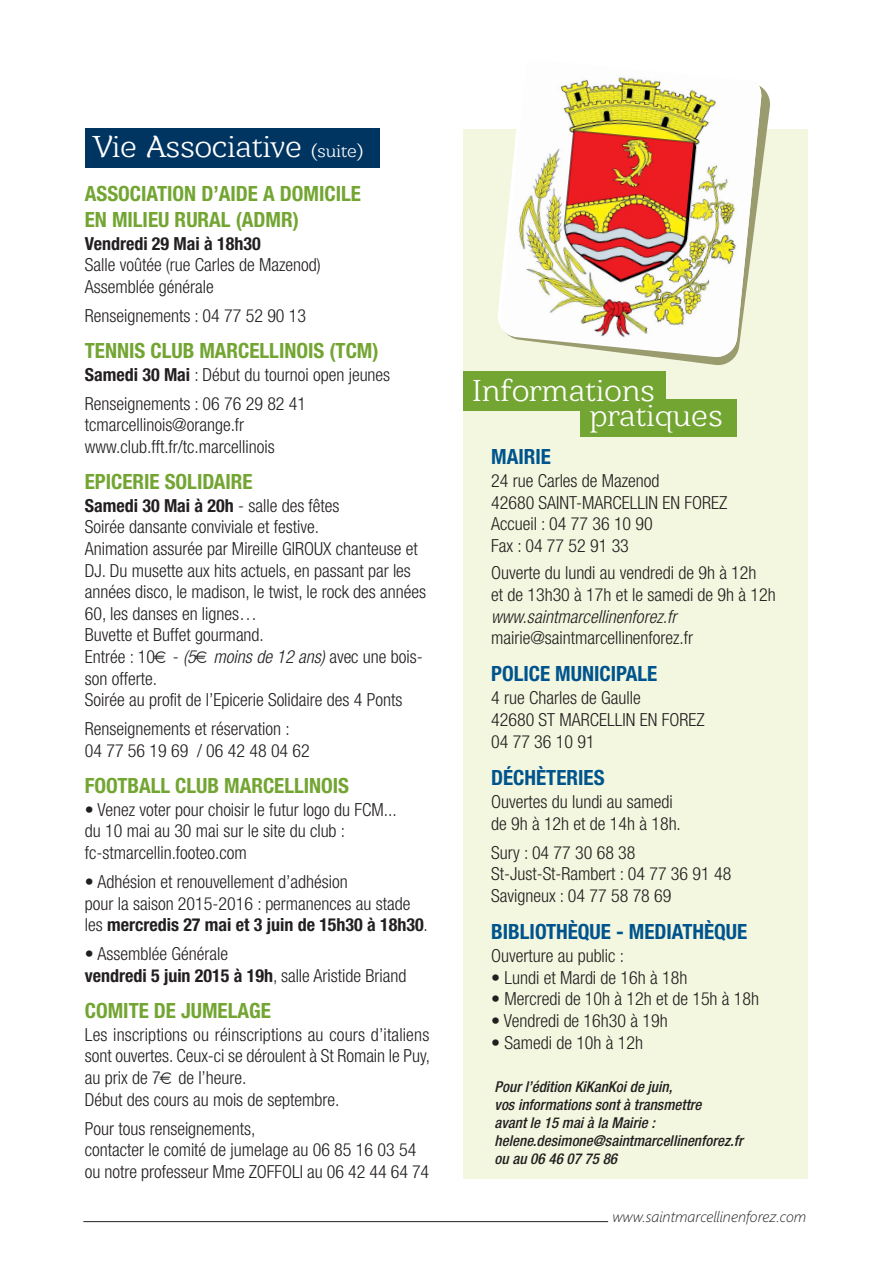
<style>
.page{position:relative;width:893px;height:1263px;background:#fff}
.page>*{position:absolute;margin:0;border:0;box-sizing:border-box;transform-origin:0 0}
.t1{font:31.05px "Barkentina";color:#fff}
.t2{font:700 condensed 21px/25.2px "Helvetica Neue";color:#73a532}
.t3{font:700 condensed 21px "Helvetica Neue";color:#00548e}
.t4{font:300 condensed 18px/21.6px "Helvetica Neue";color:#231f20}
.t5{font:italic 300 condensed 18px "Helvetica Neue";color:#231f20}
.t6{font:700 condensed 18px "Helvetica Neue";color:#231f20}
.t7{font:italic 500 condensed 15px/18px "Helvetica Neue";color:#231f20}
.t8{font:italic 15px "Webly Sleek UI Light";color:#231f20}
.s1{font-size:18px}
.s2{font-weight:700}
.s3{font-style:italic}
</style>
<div class="page">
<hr style="left:83px;top:1221px;width:525px;height:1px;background:#231f20">
<div style="left:85px;top:128px;width:294px;height:39px;background:#003562"></div>
<div style="left:463px;top:129px;width:345px;height:1050px;background:#f3f7df"></div>
<svg style="left:662px;top:87px;width:109px;height:279px"></svg>
<img style="left:500px;top:77px;width:262px;height:281px">
<div style="left:463px;top:371px;width:203px;height:40px;background:#73a532"></div>
<div style="left:580px;top:399px;width:156px;height:38px;background:#73a532"></div>
<h1 class="t1" style="left:94px;top:129px;width:270px">Vie Associative <span class="s1">(suite)</span></h1>
<p class="t2" style="left:85px;top:183px;width:277px">ASSOCIATION D’AIDE A DOMICILE<br>EN MILIEU RURAL (ADMR)</p>
<p class="t6" style="left:85px;top:237px;width:177px">Vendredi 29 Mai à 18h30</p>
<p class="t4" style="left:85px;top:256px;width:237px">Salle voûtée (rue Carles de Mazenod)<br>Assemblée générale</p>
<p class="t4" style="left:85px;top:306px;width:223px">Renseignements : 04 77 52 90 13</p>
<p class="t2" style="left:85px;top:339px;width:295px">TENNIS CLUB MARCELLINOIS (TCM)</p>
<p class="t4" style="left:85px;top:361px;width:307px;line-height:29.1px"><span class="s2">Samedi 30 Mai</span> : Début du tournoi open jeunes<br>Renseignements : 06 76 29 82 41</p>
<p class="t4" style="left:85px;top:416px;width:191px">tcmarcellinois@orange.fr www.club.fft.fr/tc.marcellinois</p>
<p class="t2" style="left:85px;top:471px;width:169px">EPICERIE SOLIDAIRE</p>
<p class="t4" style="left:85px;top:496px;width:343px"><span class="s2">Samedi 30 Mai à 20h</span> - salle des fêtes<br>Soirée dansante conviviale et festive.<br>Animation assurée par Mireille GIROUX chanteuse et DJ. Du musette aux hits actuels, en passant par les années disco, le madison, le twist, le rock des années 60, les danses en lignes…<br>Buvette et Buffet gourmand.<br>Entrée : 10 - <span class="s3">(5 moins de 12 ans)</span> avec une bois&shy;son offerte.<br>Soirée au profit de l’Epicerie Solidaire des 4 Ponts</p>
<p class="t4" style="left:85px;top:720px;width:226px">Renseignements et réservation :<br>04 77 56 19 69 / 06 42 48 04 62</p>
<p class="t2" style="left:85px;top:774px;width:266px">FOOTBALL CLUB MARCELLINOIS</p>
<p class="t4" style="left:85px;top:800px;width:313px">• Venez voter pour choisir le futur logo du FCM... du 10 mai au 30 mai sur le site du club : fc-stmarcellin.footeo.com</p>
<p class="t4" style="left:85px;top:872px;width:345px">• Adhésion et renouvellement d’adhésion<br>pour la saison 2015-2016 : permanences au stade les <span class="s2">mercredis 27 mai et 3 juin de 15h30 à 18h30</span>.</p>
<p class="t4" style="left:85px;top:945px;width:323px">• Assemblée Générale<br><span class="s2">vendredi 5 juin 2015 à 19h</span>, salle Aristide Briand</p>
<p class="t2" style="left:85px;top:999px;width:188px">COMITE DE JUMELAGE</p>
<p class="t4" style="left:85px;top:1025px;width:347px">Les inscriptions ou réinscriptions au cours d’italiens sont ouvertes. Ceux-ci se déroulent à St Romain le Puy, au prix de 7 de l’heure.<br>Début des cours au mois de septembre.</p>
<p class="t4" style="left:85px;top:1119px;width:346px">Pour tous renseignements,<br>contacter le comité de jumelage au 06 85 16 03 54 ou notre professeur Mme ZOFFOLI au 06 42 44 64 74</p>
<h1 class="t1" style="left:472px;top:372px;width:184px">Informations</h1>
<h1 class="t1" style="left:589px;top:397px;width:135px">pratiques</h1>
<p class="t3" style="left:491px;top:449px;width:61px">MAIRIE</p>
<p class="t4" style="left:491px;top:471px;width:238px">24 rue Carles de Mazenod<br>42680 SAINT-MARCELLIN EN FOREZ<br>Accueil : 04 77 36 10 90<br>Fax : 04 77 52 91 33</p>
<p class="t4" style="left:491px;top:564px;width:286px">Ouverte du lundi au vendredi de 9h à 12h<br>et de 13h30 à 17h et le samedi de 9h à 12h</p>
<p class="t5" style="left:491px;top:610px;width:190px">www.saintmarcellinenforez.fr</p>
<p class="t4" style="left:491px;top:629px;width:204px">mairie@saintmarcellinenforez.fr</p>
<p class="t3" style="left:491px;top:666px;width:168px">POLICE MUNICIPALE</p>
<p class="t4" style="left:491px;top:689px;width:215px">4 rue Charles de Gaulle<br>42680 ST MARCELLIN EN FOREZ<br>04 77 36 10 91</p>
<p class="t3" style="left:491px;top:770px;width:115px">DÉCHÈTERIES</p>
<p class="t4" style="left:491px;top:792px;width:191px">Ouvertes du lundi au samedi de 9h à 12h et de 14h à 18h.</p>
<p class="t4" style="left:491px;top:843px;width:242px">Sury : 04 77 30 68 38<br>St-Just-St-Rambert : 04 77 36 91 48<br>Savigneux : 04 77 58 78 69</p>
<p class="t3" style="left:491px;top:924px;width:258px">BIBLIOTHÈQUE - MEDIATHÈQUE</p>
<p class="t4" style="left:491px;top:947px;width:135px">Ouverture au public :</p>
<p class="t4" style="left:491px;top:968px;width:198px">• Lundi et Mardi de 16h à 18h</p>
<p class="t4" style="left:491px;top:990px;width:269px">• Mercredi de 10h à 12h et de 15h à 18h</p>
<p class="t4" style="left:491px;top:1011px;width:178px">• Vendredi de 16h30 à 19h</p>
<p class="t4" style="left:491px;top:1033px;width:153px">• Samedi de 10h à 12h</p>
<p class="t7" style="left:494px;top:1079px;width:253px">Pourl’édition KiKanKoide juin,<br>vos informations sont à transmettre<br>avant le 15 maià la Mairie : helene.desimone@saintmarcellinenforez.fr ou au 06 46 07 75 86</p>
<p class="t8" style="left:612px;top:1208px;width:195px">www.saintmarcellinenforez.com</p>
</div>
